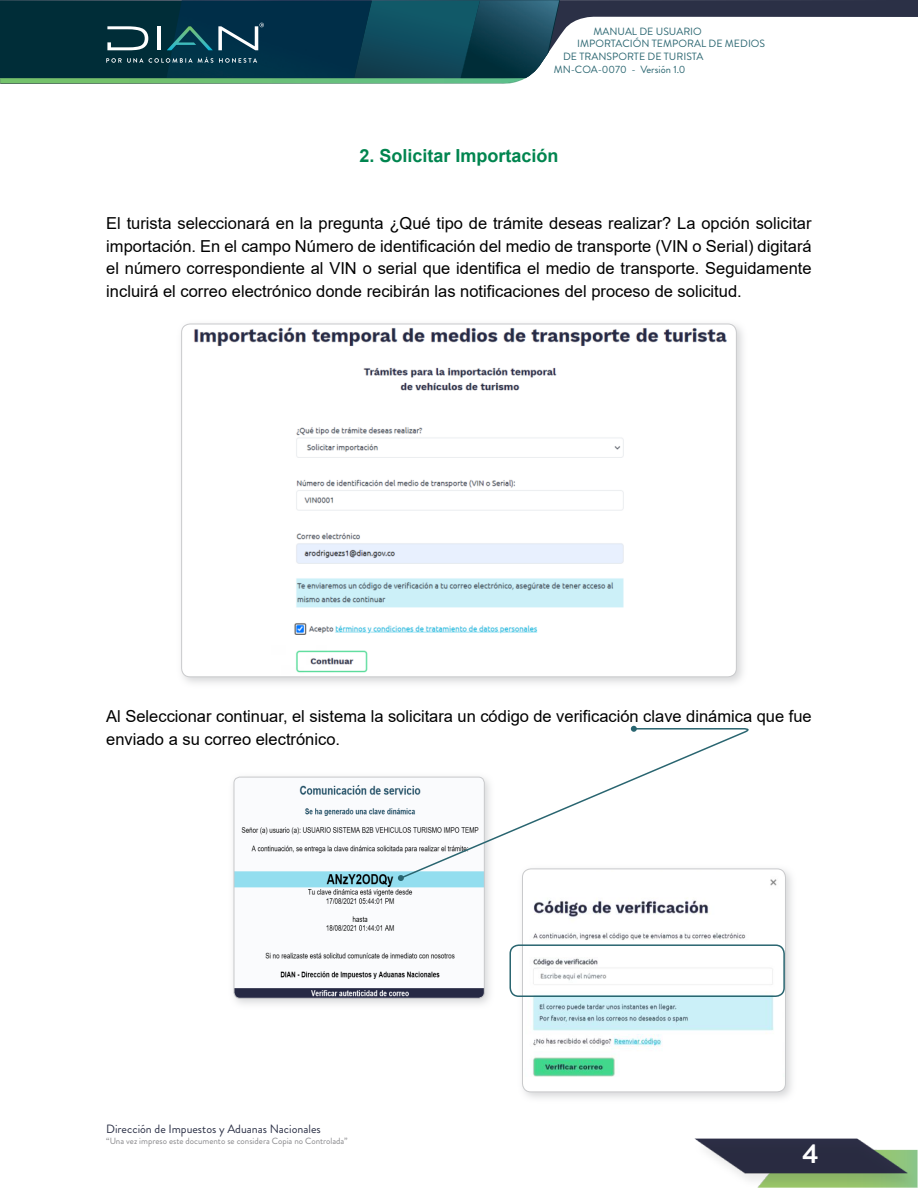
<style>
.page{position:relative;width:918px;height:1188px;background:#fff}
.page>*{position:absolute;margin:0;border:0;box-sizing:border-box;transform-origin:0 0}
.t1{font:700 27px "Brandon Grotesque";color:#fff}
.t2{font:700 18px "Arial";color:#00854f}
.t3{font:16.5px/22.5px "Arial";color:#000;text-align:justify}
.t4{font:12px "Brandon Grotesque";color:#2b3046}
.t5{font:10.5px "Brandon Grotesque";color:#296570}
.t6{font:9px "Brandon Grotesque";color:#87878a}
</style>
<div class="page">
<img style="left:694px;top:1138px;width:224px;height:50px">
<svg style="left:0;top:0;width:918px;height:84px"></svg>
<div style="left:0;top:0;width:560px;height:78px;background:#002d38"></div>
<img style="left:182px;top:0;width:172px;height:1px">
<div style="left:167px;top:1px;width:187px;height:77px;background:#002e48"></div>
<img style="left:0;top:78px;width:524px;height:5px">
<img style="left:167px;top:78px;width:187px;height:1px">
<img style="left:481px;top:0;width:78px;height:78px">
<img style="left:461px;top:78px;width:42px;height:1px">
<svg style="left:354px;top:0;width:127px;height:79px;background:#0f4a5a"></svg>
<svg style="left:106px;top:58px;width:37px;height:5px"></svg>
<svg style="left:149px;top:57px;width:64px;height:6px"></svg>
<svg style="left:219px;top:58px;width:38px;height:5px"></svg>
<svg style="left:107px;top:26px;width:41px;height:24px"></svg>
<hr style="left:157px;top:26px;width:3px;height:24px;background:#fff">
<svg style="left:167px;top:23px;width:97px;height:27px;background:#235464"></svg>
<div style="left:176px;top:319px;width:572px;height:369px;background:#c9cacc;opacity:.75"></div>
<img style="left:182px;top:324px;width:554px;height:353px">
<div style="left:228px;top:772px;width:268px;height:238px;background:#c9cacc;opacity:.75"></div>
<img style="left:234px;top:777px;width:250px;height:221px">
<div style="left:234px;top:777px;width:250px;height:221px;border:1px solid #c9cacc;border-radius:6px"></div>
<div style="left:517px;top:864px;width:280px;height:240px;background:#c9cacc;opacity:.75"></div>
<img style="left:522px;top:869px;width:263px;height:223px">
<div style="left:522px;top:869px;width:264px;height:223px;border:1px solid #c9cacc;border-radius:9px"></div>
<svg style="left:399px;top:728px;width:353px;height:152px"></svg>
<svg style="left:631px;top:726px;width:6px;height:6px"></svg>
<svg style="left:398px;top:875px;width:6px;height:6px"></svg>
<div style="left:509px;top:944px;width:276px;height:53px;border:2px solid #296570;border-radius:9px"></div>
<p class="t5" style="left:593px;top:24px;width:110px">MANUAL DE USUARIO</p>
<p class="t5" style="left:577px;top:37px;width:190px">IMPORTACIÓN TEMPORAL DE MEDIOS</p>
<p class="t5" style="left:563px;top:49px;width:142px">DE TRANSPORTE DE TURISTA</p>
<p class="t5" style="left:554px;top:62px;width:133px">MN-COA-0070 - Versión 1.0</p>
<p class="t2" style="left:359px;top:143px;width:201px">2. Solicitar Importación</p>
<p class="t3" style="left:106px;top:212px;width:707px">El turista seleccionará en la pregunta ¿Qué tipo de trámite deseas realizar? La opción solicitar importación. En el campo Número de identificación del medio de transporte (VIN o Serial) digitará el número correspondiente al VIN o serial que identifica el medio de transporte. Seguidamente incluirá el correo electrónico donde recibirán las notificaciones del proceso de solicitud.</p>
<p class="t3" style="left:106px;top:705px;width:707px">Al Seleccionar continuar, el sistema la solicitara un código de verificación clave dinámica que fue enviado a su correo electrónico.</p>
<p class="t4" style="left:106px;top:1120px;width:216px">Dirección de Impuestos y Aduanas Nacionales</p>
<p class="t6" style="left:106px;top:1135px;width:243px">“Una vez impreso este documento se considera Copia no Controlada”</p>
<h1 class="t1" style="left:802px;top:1135px;width:18px">4</h1>
</div>
